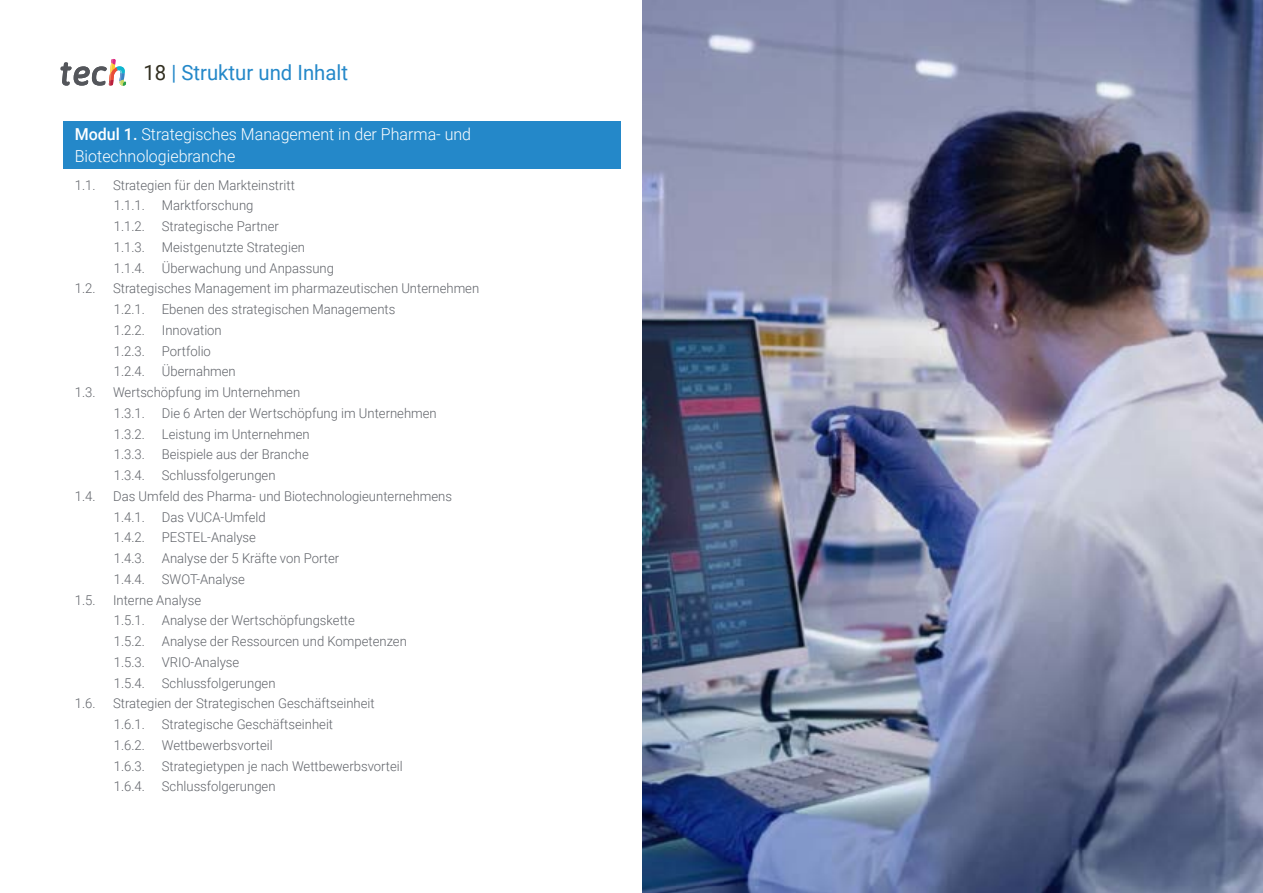
<style>
.page{position:relative;width:1263px;height:893px;background:#fff}
.page>*{position:absolute;margin:0;border:0;box-sizing:border-box;transform-origin:0 0}
.t1{font:21px "Roboto";color:#2488c9}
.t2{font:300 16.5px/22.5px "Roboto";color:#fff}
.t3{font:300 13.5px/20.7px "Roboto";color:#61646a}
.s1{color:#312e20}
.s2{font-weight:500}
</style>
<div class="page">
<img style="left:642px;top:0;width:621px;height:893px">
<div style="left:64px;top:121px;width:557px;height:48px;background:#2488c9"></div>
<svg style="left:61px;top:59px;width:65px;height:27px"></svg>
<h1 class="t1" style="left:144px;top:57px;width:206px"><span class="s1">18</span> | Struktur und Inhalt</h1>
<p class="t2" style="left:75px;top:122px;width:398px"><span class="s2">Modul 1.</span> Strategisches Management in der Pharma- und<br>Biotechnologiebranche</p>
<p class="t3" style="left:75px;top:174px;width:22px">1.1.</p>
<p class="t3" style="left:113px;top:174px;width:222px">Strategien für den Markteinstritt<br>1.1.1. Marktforschung<br>1.1.2. Strategische Partner<br>1.1.3. Meistgenutzte Strategien<br>1.1.4. Überwachung und Anpassung</p>
<p class="t3" style="left:75px;top:278px;width:22px">1.2.</p>
<p class="t3" style="left:113px;top:278px;width:368px">Strategisches Management im pharmazeutischen Unternehmen<br>1.2.1. Ebenen des strategischen Managements<br>1.2.2. Innovation<br>1.2.3. Portfolio<br>1.2.4. Übernahmen</p>
<p class="t3" style="left:75px;top:381px;width:22px">1.3.</p>
<p class="t3" style="left:113px;top:381px;width:325px">Wertschöpfung im Unternehmen<br>1.3.1. Die 6 Arten der Wertschöpfung im Unternehmen 1.3.2. Leistung im Unternehmen<br>1.3.3. Beispiele aus der Branche<br>1.3.4. Schlussfolgerungen</p>
<p class="t3" style="left:75px;top:485px;width:22px">1.4.</p>
<p class="t3" style="left:113px;top:485px;width:340px">Das Umfeld des Pharma- und Biotechnologieunternehmens<br>1.4.1. Das VUCA-Umfeld<br>1.4.2. PESTEL-Analyse<br>1.4.3. Analyse der 5 Kräfte von Porter<br>1.4.4. SWOT-Analyse</p>
<p class="t3" style="left:75px;top:589px;width:22px">1.5.</p>
<p class="t3" style="left:113px;top:589px;width:295px">Interne Analyse<br>1.5.1. Analyse der Wertschöpfungskette<br>1.5.2. Analyse der Ressourcen und Kompetenzen<br>1.5.3. VRIO-Analyse<br>1.5.4. Schlussfolgerungen</p>
<p class="t3" style="left:75px;top:693px;width:22px">1.6.</p>
<p class="t3" style="left:113px;top:693px;width:291px">Strategien der Strategischen Geschäftseinheit 1.6.1. Strategische Geschäftseinheit<br>1.6.2. Wettbewerbsvorteil<br>1.6.3. Strategietypen je nach Wettbewerbsvorteil 1.6.4. Schlussfolgerungen</p>
</div>
